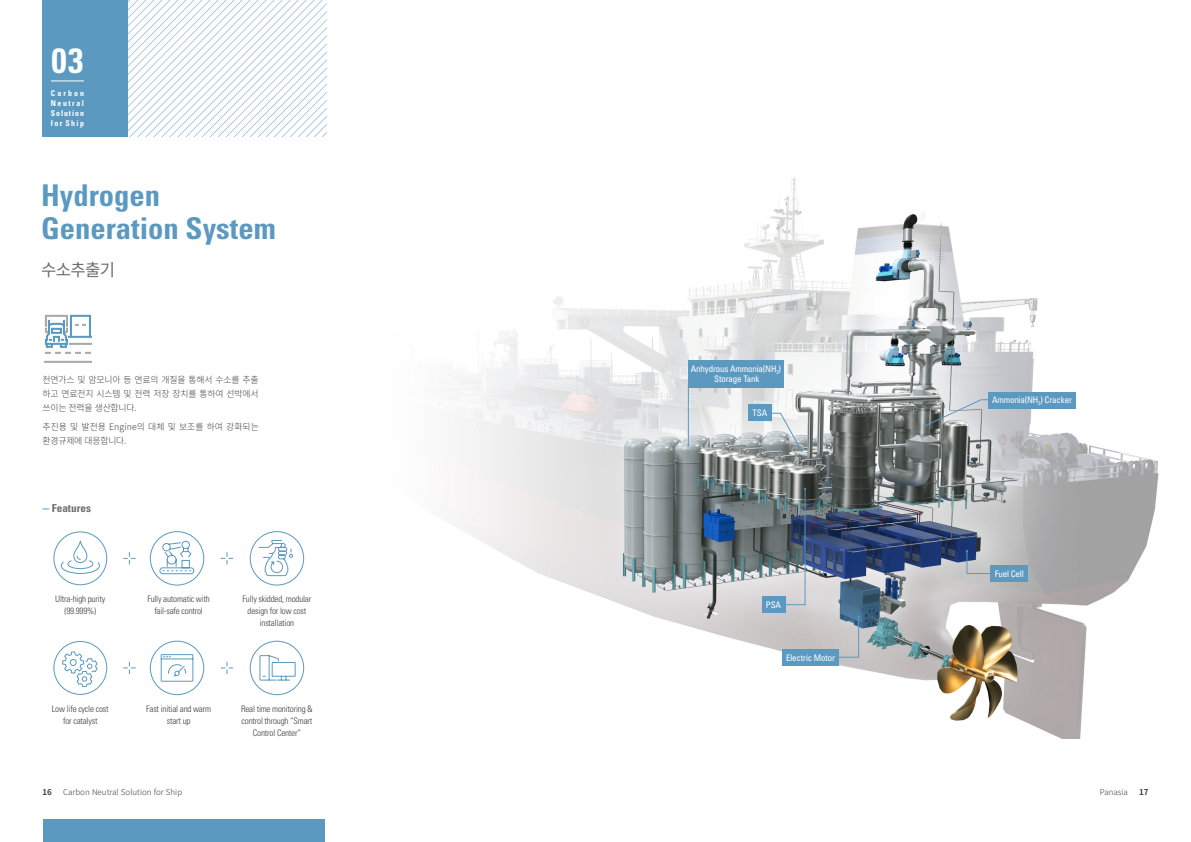
<style>
.page{position:relative;width:1191px;height:842px;background:#fff}
.page>*{position:absolute;margin:0;border:0;box-sizing:border-box;transform-origin:0 0}
.t1{font:700 condensed 35px "Univers LT Std";color:#fff}
.t2{font:700 condensed 30px "Univers LT Std";color:#5b99c1}
.t3{font:17px "Noto Sans CJ Kkr";letter-spacing:-.04em;color:#6c6d70}
.t4{font:700 condensed 11px "Univers LT Std";color:#6c6d70}
.t5{font:300 condensed 9px/12px "Univers LT Std";letter-spacing:-.02em;color:#3e3e3f;text-align:center}
.t6{font:condensed 9px "Univers LT Std";letter-spacing:-.02em;color:#fff}
.t7{font:300 9px/14px "Noto Sans CJ Kkr";letter-spacing:-.015em;color:#3e3e3f;text-align:justify}
.t8{font:300 9px/14px "Noto Sans CJ Kkr";letter-spacing:.005em;color:#3e3e3f}
.t9{font:300 8px "Noto Sans CJ Kkr";color:#3e3e3f}
.t10{font:700 condensed 8px "Univers LT Std";letter-spacing:.17em;color:#fff}
.t11{font:700 condensed 8px "Univers LT Std";letter-spacing:.115em;color:#fff}
.t12{font:700 condensed 8px "Univers LT Std";letter-spacing:.195em;color:#fff}
.t13{font:700 8px "Noto Sans CJ Kkr";color:#3e3e3f}
</style>
<div class="page">
<img style="left:454px;top:176px;width:705px;height:562px">
<div style="left:45px;top:315px;width:23px;height:13px;border:2px solid #a8a9ad"></div>
<div style="left:70px;top:315px;width:21px;height:23px;border:2px solid #5b99c1"></div>
<hr style="left:68px;top:336px;width:24px;height:2px;background:#5b99c1">
<hr style="left:69px;top:343px;width:23px;height:2px;background:#a8a9ad">
<hr style="left:44px;top:361px;width:48px;height:2px;background:#a8a9ad">
<svg style="left:44px;top:318px;width:47px;height:36px"></svg>
<div style="left:53px;top:531px;width:54px;height:54px;border:1px solid #5b99c1;border-radius:50%"></div>
<div style="left:53px;top:641px;width:54px;height:54px;border:1px solid #5b99c1;border-radius:50%"></div>
<div style="left:150px;top:531px;width:54px;height:54px;border:1px solid #5b99c1;border-radius:50%"></div>
<div style="left:150px;top:641px;width:54px;height:54px;border:1px solid #5b99c1;border-radius:50%"></div>
<div style="left:250px;top:531px;width:54px;height:54px;border:1px solid #5b99c1;border-radius:50%"></div>
<div style="left:250px;top:641px;width:54px;height:54px;border:1px solid #5b99c1;border-radius:50%"></div>
<svg style="left:60px;top:537px;width:40px;height:37px"></svg>
<svg style="left:62px;top:651px;width:36px;height:36px"></svg>
<svg style="left:258px;top:539px;width:35px;height:39px"></svg>
<svg style="left:159px;top:540px;width:36px;height:35px"></svg>
<svg style="left:160px;top:654px;width:34px;height:28px"></svg>
<svg style="left:259px;top:655px;width:37px;height:26px"></svg>
<svg style="left:123px;top:552px;width:12px;height:12px"></svg>
<svg style="left:123px;top:662px;width:12px;height:12px"></svg>
<svg style="left:221px;top:552px;width:12px;height:12px"></svg>
<svg style="left:221px;top:662px;width:12px;height:12px"></svg>
<img style="left:128px;top:0;width:198px;height:137px">
<div style="left:43px;top:0;width:85px;height:137px;background:#5b99c1"></div>
<div style="left:43px;top:819px;width:281px;height:23px;background:#5b99c1"></div>
<hr style="left:51px;top:81px;width:33px;height:1px;background:#fff">
<div style="left:988px;top:392px;width:87px;height:16px;background:#5b99c1"></div>
<div style="left:688px;top:361px;width:95px;height:27px;background:#5b99c1"></div>
<div style="left:990px;top:565px;width:38px;height:17px;background:#5b99c1"></div>
<svg style="left:924px;top:399px;width:69px;height:28px"></svg>
<svg style="left:966px;top:550px;width:27px;height:24px"></svg>
<svg style="left:826px;top:615px;width:33px;height:43px"></svg>
<svg style="left:773px;top:488px;width:33px;height:117px"></svg>
<div style="left:782px;top:649px;width:56px;height:17px;background:#5b99c1"></div>
<div style="left:762px;top:597px;width:23px;height:16px;background:#5b99c1"></div>
<svg style="left:761px;top:413px;width:41px;height:39px"></svg>
<div style="left:748px;top:404px;width:23px;height:17px;background:#5b99c1"></div>
<hr style="left:688px;top:384px;width:1px;height:61px;background:#5b99c1">
<p class="t1" style="left:52px;top:39px;width:33px">03</p>
<p class="t10" style="left:51px;top:88px;width:35px">Carbon</p>
<p class="t12" style="left:51px;top:98px;width:35px">Neutral</p>
<p class="t11" style="left:51px;top:108px;width:35px">Solution</p>
<p class="t10" style="left:51px;top:118px;width:35px">for Ship</p>
<p class="t2" style="left:41px;top:176px;width:120px">Hydrogen</p>
<p class="t2" style="left:41px;top:209px;width:236px">Generation System</p>
<p class="t3" style="left:41px;top:260px;width:75px">수소추출기</p>
<p class="t7" style="left:43px;top:373px;width:218px">천연가스 및 암모니아 등 연료의 개질을 통해서 수소를 추출 하고 연료전지 시스템 및 전력 저장 장치를 통하여 선박에서 쓰이는 전력을 생산합니다.</p>
<p class="t8" style="left:43px;top:420px;width:218px">추진용 및 발전용 Engine의 대체 및 보조를 하여 강화되는 환경규제에 대응합니다.</p>
<p class="t4" style="left:52px;top:501px;width:41px">Features</p>
<p class="t5" style="left:55px;top:593px;width:52px">Ultra-high purity</p>
<p class="t5" style="left:65px;top:605px;width:33px">(99.999%)</p>
<p class="t5" style="left:52px;top:703px;width:58px">Low life cycle cost</p>
<p class="t5" style="left:63px;top:715px;width:36px">for catalyst</p>
<p class="t5" style="left:147px;top:593px;width:64px">Fully automatic with</p>
<p class="t5" style="left:154px;top:605px;width:50px">fail-safe control</p>
<p class="t5" style="left:243px;top:593px;width:70px">Fully skidded, modular design for low cost installation</p>
<p class="t5" style="left:146px;top:703px;width:66px">Fast initial and warm</p>
<p class="t5" style="left:167px;top:715px;width:25px">start up</p>
<p class="t5" style="left:241px;top:703px;width:73px">Real time monitoring &amp; control through “Smart<br>Control Center”</p>
<p class="t6" style="left:691px;top:363px;width:92px">Anhydrous Ammonia(NH<sub>3</sub>)</p>
<p class="t6" style="left:714px;top:373px;width:47px">Storage Tank</p>
<p class="t6" style="left:752px;top:407px;width:16px">TSA</p>
<p class="t6" style="left:766px;top:600px;width:17px">PSA</p>
<p class="t6" style="left:786px;top:652px;width:51px">Electric Motor</p>
<p class="t6" style="left:992px;top:394px;width:81px">Ammonia(NH<sub>3</sub>) Cracker</p>
<p class="t6" style="left:994px;top:568px;width:31px">Fuel Cell</p>
<p class="t13" style="left:43px;top:788px;width:11px">16</p>
<p class="t9" style="left:63px;top:788px;width:121px">Carbon Neutral Solution for Ship</p>
<p class="t9" style="left:1100px;top:788px;width:30px">Panasia</p>
<p class="t13" style="left:1139px;top:788px;width:11px">17</p>
</div>
